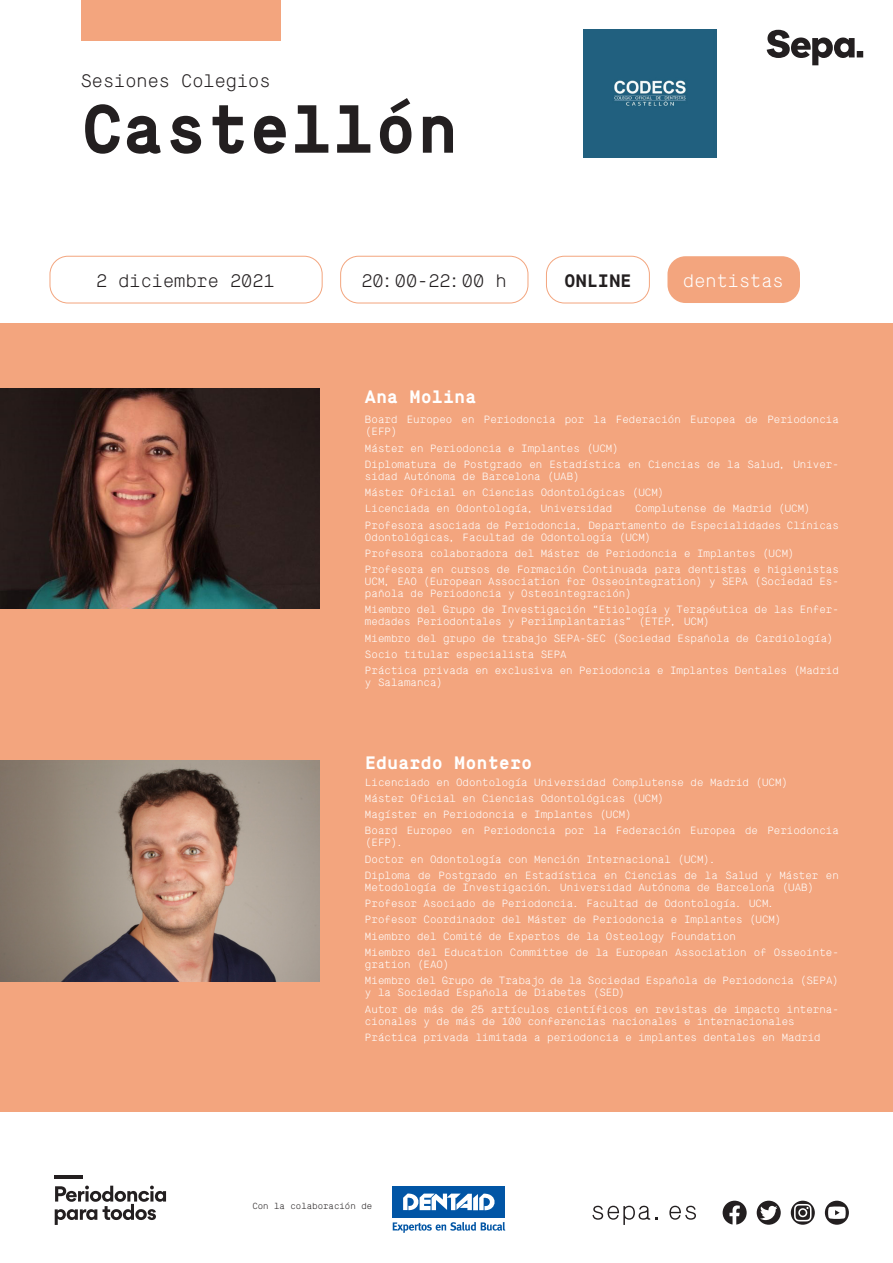
<style>
.page{position:relative;width:893px;height:1263px;background:#fff}
.page>*{position:absolute;margin:0;border:0;box-sizing:border-box;transform-origin:0 0}
.t1{font:700 67.65px "Maison Mono";color:#231f20}
.t2{font:300 18px "Maison Mono";color:#231f20}
.t3{font:700 18px "Maison Mono";color:#fff}
.t4{font:300 18px "Maison Mono";color:#fff}
.t5{font:700 18px "Maison Mono";color:#231f20}
.t6{font:300 10.5px/12px "Maison Mono";color:#fff}
.t7{font:300 8.85px "Maison Mono";color:#231f20}
</style>
<div class="page">
<div style="left:0;top:324px;width:893px;height:788px;background:#f3a57e"></div>
<div style="left:81px;top:0;width:200px;height:40px;background:#f3a57e"></div>
<svg style="left:55px;top:1185px;width:111px;height:40px"></svg>
<hr style="left:54px;top:1176px;width:29px;height:3px;background:#231f20">
<svg style="left:767px;top:30px;width:96px;height:35px"></svg>
<svg style="left:592px;top:1206px;width:66px;height:19px"></svg>
<svg style="left:669px;top:1206px;width:27px;height:14px"></svg>
<svg style="left:723px;top:1201px;width:24px;height:24px"></svg>
<svg style="left:757px;top:1201px;width:24px;height:24px"></svg>
<svg style="left:791px;top:1201px;width:24px;height:24px"></svg>
<svg style="left:825px;top:1201px;width:24px;height:24px"></svg>
<img style="left:0;top:761px;width:319px;height:220px">
<img style="left:0;top:388px;width:319px;height:221px">
<svg style="left:393px;top:1222px;width:112px;height:11px"></svg>
<div style="left:393px;top:1186px;width:112px;height:32px;background:#0155a5"></div>
<svg style="left:403px;top:1193px;width:92px;height:18px"></svg>
<div style="left:50px;top:256px;width:273px;height:47px;border:1px solid #f3a57e;border-radius:18px"></div>
<div style="left:340px;top:256px;width:188px;height:47px;border:1px solid #f3a57e;border-radius:18px"></div>
<div style="left:667px;top:256px;width:133px;height:47px;background:#f3a57e;border-radius:18px"></div>
<div style="left:546px;top:256px;width:104px;height:47px;border:1px solid #f3a57e;border-radius:18px"></div>
<div style="left:583px;top:30px;width:133px;height:128px;background:#21607f"></div>
<p class="t2" style="left:81px;top:71px;width:191px">Sesiones Colegios</p>
<p class="t1" style="left:81px;top:87px;width:379px">Castellón</p>
<p class="t2" style="left:96px;top:270px;width:180px">2 diciembre 2021</p>
<p class="t2" style="left:361px;top:270px;width:147px">20:00-22:00 h</p>
<p class="t5" style="left:564px;top:269px;width:68px">ONLINE</p>
<p class="t4" style="left:683px;top:270px;width:102px">dentistas</p>
<p class="t3" style="left:365px;top:385px;width:113px">Ana Molina</p>
<p class="t6" style="left:365px;top:414px;width:475px">Board Europeo en Periodoncia por la Federación Europea de Periodoncia (EFP)</p>
<p class="t6" style="left:365px;top:442px;width:255px">Máster en Periodoncia e Implantes (UCM)</p>
<p class="t6" style="left:365px;top:459px;width:475px">Diplomatura de Postgrado en Estadística en Ciencias de la Salud, Univer&shy;sidad Autónoma de Barcelona (UAB)</p>
<p class="t6" style="left:365px;top:487px;width:301px">Máster Oficial en Ciencias Odontológicas (UCM)</p>
<p class="t6" style="left:365px;top:503px;width:249px">Licenciada en Odontología, Universidad</p>
<p class="t6" style="left:635px;top:503px;width:177px">Complutense de Madrid (UCM)</p>
<p class="t6" style="left:365px;top:519px;width:475px">Profesora asociada de Periodoncia, Departamento de Especialidades Clínicas<br>Odontológicas, Facultad de Odontología (UCM)</p>
<p class="t6" style="left:365px;top:548px;width:431px">Profesora colaboradora del Máster de Periodoncia e Implantes (UCM)</p>
<p class="t6" style="left:365px;top:564px;width:475px;text-align:justify">Profesora en cursos de Formación Continuada para dentistas e higienistas UCM, EAO (European Association for Osseointegration) y SEPA (Sociedad Es&shy;pañola de Periodoncia y Osteointegración)</p>
<p class="t6" style="left:365px;top:604px;width:475px">Miembro del Grupo de Investigación “Etiología y Terapéutica de las Enfer&shy;medades Periodontales y Periimplantarias” (ETEP, UCM)</p>
<p class="t6" style="left:365px;top:632px;width:470px">Miembro del grupo de trabajo SEPA-SEC (Sociedad Española de Cardiología)</p>
<p class="t6" style="left:365px;top:649px;width:203px">Socio titular especialista SEPA</p>
<p class="t6" style="left:365px;top:665px;width:475px">Práctica privada en exclusiva en Periodoncia e Implantes Dentales (Madrid y Salamanca)</p>
<p class="t3" style="left:365px;top:752px;width:169px">Eduardo Montero</p>
<p class="t6" style="left:365px;top:776px;width:425px">Licenciado en Odontología Universidad Complutense de Madrid (UCM)</p>
<p class="t6" style="left:365px;top:793px;width:301px">Máster Oficial en Ciencias Odontológicas (UCM)</p>
<p class="t6" style="left:365px;top:809px;width:268px">Magíster en Periodoncia e Implantes (UCM)</p>
<p class="t6" style="left:365px;top:825px;width:475px">Board Europeo en Periodoncia por la Federación Europea de Periodoncia (EFP).</p>
<p class="t6" style="left:365px;top:853px;width:353px">Doctor en Odontología con Mención Internacional (UCM).</p>
<p class="t6" style="left:365px;top:870px;width:475px">Diploma de Postgrado en Estadística en Ciencias de la Salud y Máster en<br>Metodología de Investigación. Universidad Autónoma de Barcelona (UAB)</p>
<p class="t6" style="left:365px;top:898px;width:412px">Profesor Asociado de Periodoncia. Facultad de Odontología. UCM.</p>
<p class="t6" style="left:365px;top:914px;width:418px">Profesor Coordinador del Máster de Periodoncia e Implantes (UCM)</p>
<p class="t6" style="left:365px;top:930px;width:373px">Miembro del Comité de Expertos de la Osteology Foundation</p>
<p class="t6" style="left:365px;top:947px;width:475px">Miembro del Education Committee de la European Association of Osseointe&shy;gration (EAO)</p>
<p class="t6" style="left:365px;top:975px;width:475px">Miembro del Grupo de Trabajo de la Sociedad Española de Periodoncia (SEPA) y la Sociedad Española de Diabetes (SED)</p>
<p class="t6" style="left:365px;top:1003px;width:475px">Autor de más de 25 artículos científicos en revistas de impacto interna&shy;cionales y de más de 100 conferencias nacionales e internacionales</p>
<p class="t6" style="left:365px;top:1031px;width:457px">Práctica privada limitada a periodoncia e implantes dentales en Madrid</p>
<p class="t7" style="left:252px;top:1201px;width:121px">Con la colaboración de</p>
</div>
